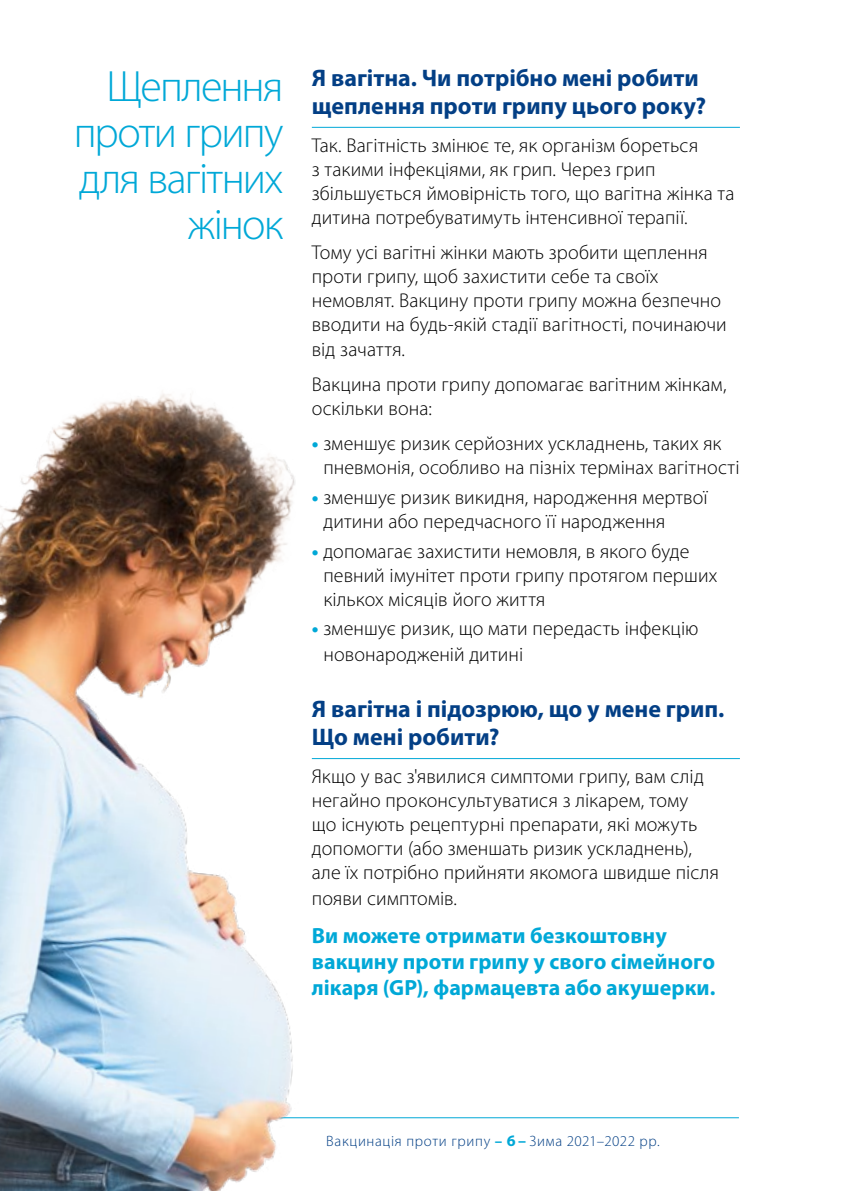
<style>
.page{position:relative;width:842px;height:1191px;background:#fff}
.page>*{position:absolute;margin:0;border:0;box-sizing:border-box;transform-origin:0 0}
.t1{font:300 44px/46px "Myriad Pro";letter-spacing:-.04em;color:#00a8d7;text-align:right}
.t2{font:700 24px/28px "Myriad Pro";color:#033f85}
.Body{font:700 22px/26px "Myriad Pro";letter-spacing:.005em;color:#00a8d7}
.bullet{font:300 20px/24px "Myriad Pro";letter-spacing:.005em;color:#000}
.t3{font:300 15px "Myriad Pro";letter-spacing:.045em;color:#033f85}
.s1{font-weight:700;color:#00a8d7}
.s2{font-weight:700;font-size:16px;color:#00a8d7}
</style>
<div class="page">
<img style="left:0;top:394px;width:740px;height:797px">
<hr style="left:312px;top:127px;width:428px;height:1px;background:#00a8d7">
<hr style="left:312px;top:758px;width:428px;height:1px;background:#00a8d7">
<p class="t1" style="left:74px;top:64px;width:211px">Щеплення проти грипу для вагітних жінок</p>
<p class="t2" style="left:312px;top:63px;width:396px">Я вагітна. Чи потрібно мені робити щеплення проти грипу цього року?</p>
<p class="bullet" style="left:312px;top:134px;width:424px">Так. Вагітність змінює те, як організм бореться<br>з такими інфекціями, як грип. Через грип збільшується ймовірність того, що вагітна жінка та дитина потребуватимуть інтенсивної терапії.</p>
<p class="bullet" style="left:312px;top:241px;width:416px">Тому усі вагітні жінки мають зробити щеплення проти грипу, щоб захистити себе та своїх немовлят. Вакцину проти грипу можна безпечно вводити на будь-якій стадії вагітності, починаючи від зачаття.</p>
<p class="bullet" style="left:312px;top:372px;width:416px">Вакцина проти грипу допомагає вагітним жінкам, оскільки вона:</p>
<p class="bullet" style="left:323px;top:432px;width:418px;text-indent:-12px"><span class="s1">•</span> зменшує ризик серйозних ускладнень, таких як пневмонія, особливо на пізніх термінах вагітності</p>
<p class="bullet" style="left:323px;top:485px;width:386px;text-indent:-12px"><span class="s1">•</span> зменшує ризик викидня, народження мертвої дитини або передчасного її народження</p>
<p class="bullet" style="left:323px;top:539px;width:395px;text-indent:-12px"><span class="s1">•</span> допомагає захистити немовля, в якого буде певний імунітет проти грипу протягом перших кількох місяців його життя</p>
<p class="bullet" style="left:323px;top:616px;width:377px;line-height:26px;text-indent:-12px"><span class="s1">•</span> зменшує ризик, що мати передасть інфекцію новонародженій дитині</p>
<p class="t2" style="left:312px;top:694px;width:414px">Я вагітна і підозрюю, що у мене грип.<br>Що мені робити?</p>
<p class="bullet" style="left:312px;top:765px;width:409px">Якщо у вас з'явилися симптоми грипу, вам слід негайно проконсультуватися з лікарем, тому<br>що існують рецептурні препарати, які можуть допомогти (або зменшать ризик ускладнень), але їх потрібно прийняти якомога швидше після</p>
<p class="bullet" style="left:312px;top:887px;width:147px">появи симптомів.</p>
<p class="Body" style="left:312px;top:921px;width:405px">Ви можете отримати безкоштовну вакцину проти грипу у свого сімейного лікаря (GP), фармацевта або акушерки.</p>
<p class="t3" style="left:326px;top:1133px;width:335px">Вакцинація проти грипу <span class="s1">–</span> <span class="s2">6 –</span> Зима 2021–2022 рр.</p>
</div>
